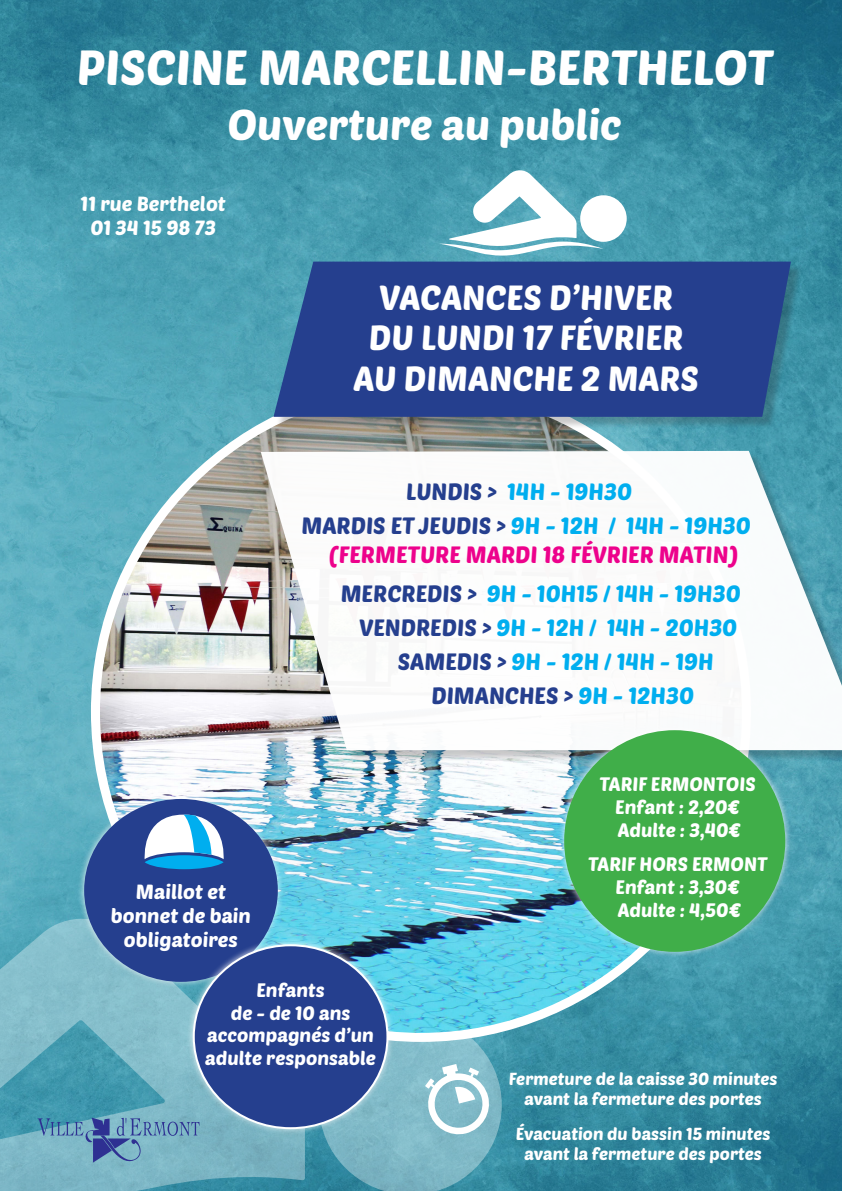
<style>
.page{position:relative;width:842px;height:1191px;background:#fff}
.page>*{position:absolute;margin:0;border:0;box-sizing:border-box;transform-origin:0 0}
.t1{font:48px "Poetsen One";color:#fff}
.t2{font:42px "Poetsen One";color:#fff}
.t3{font:34px/40.8px "Poetsen One";color:#fff;text-align:center}
.t4{font:23px "Poetsen One";color:#00aeef}
.t5{font:23px/29px "Poetsen One";color:#ed028c}
.t6{font:23px "Poetsen One";color:#253f8e}
.t7{font:20px/24px "Poetsen One";color:#fff;text-align:center}
.t8{font:19px/22.8px "Poetsen One";color:#fff;text-align:center}
.t9{font:17px/20.4px "Poetsen One";color:#fff;text-align:center}
.s1{color:#253f8e}
.s2{color:#00aeef}
</style>
<div class="page">
<img style="left:0;top:0;width:842px;height:1191px">
<svg style="left:0;top:917px;width:305px;height:274px;background:#6dafc0"></svg>
<img style="left:95px;top:386px;width:651px;height:651px;border-radius:325px">
<div style="left:276px;top:263px;width:527px;height:166px;background:#231f20;opacity:.25"></div>
<svg style="left:273px;top:261px;width:518px;height:156px;background:#27458f"></svg>
<div style="left:78px;top:792px;width:206px;height:196px;background:#fff;opacity:.75"></div>
<div style="left:84px;top:799px;width:194px;height:182px;background:#253f8e;border-radius:50%"></div>
<svg style="left:319px;top:1015px;width:183px;height:176px;background:#7fbbc9"></svg>
<div style="left:580px;top:195px;width:47px;height:47px;background:#fff;border-radius:50%"></div>
<svg style="left:439px;top:169px;width:164px;height:86px"></svg>
<svg style="left:37px;top:1117px;width:163px;height:46px;background:#6d9fbc"></svg>
<div style="left:263px;top:452px;width:579px;height:311px;background:#231f20;opacity:.25"></div>
<svg style="left:261px;top:451px;width:581px;height:299px"></svg>
<svg style="left:144px;top:814px;width:80px;height:55px"></svg>
<div style="left:558px;top:723px;width:234px;height:235px;background:#fff;opacity:.75"></div>
<div style="left:564px;top:730px;width:221px;height:221px;background:#40ae49;border-radius:50%"></div>
<div style="left:187px;top:938px;width:208px;height:197px;background:#fff;opacity:.75"></div>
<div style="left:194px;top:945px;width:193px;height:183px;background:#253f8e;border-radius:50%"></div>
<p class="t1" style="left:77px;top:37px;width:698px">PISCINE MARCELLIN-BERTHELOT</p>
<p class="t2" style="left:227px;top:98px;width:395px">Ouverture au public</p>
<p class="t7" style="left:81px;top:191px;width:147px">11 rue Berthelot</p>
<p class="t7" style="left:90px;top:215px;width:127px">01 34 15 98 73</p>
<p class="t7" style="left:111px;top:879px;width:142px">Maillot et bonnet de bain obligatoires</p>
<p class="t3" style="left:353px;top:276px;width:347px">VACANCES D’HIVER<br>DU LUNDI 17 FÉVRIER<br>AU DIMANCHE 2 MARS</p>
<p class="t4" style="left:406px;top:477px;width:227px"><span class="s1">LUNDIS &gt;</span> 14H - 19H30</p>
<p class="t5" style="left:329px;top:510px;width:423px;text-indent:-28px"><span class="s1">MARDIS ET JEUDIS &gt;</span> <span class="s2">9H - 12H / 14H - 19H30 </span>(FERMETURE MARDI 18 FÉVRIER MATIN)</p>
<p class="t4" style="left:341px;top:579px;width:402px"><span class="s1">MERCREDIS &gt;</span> 9H - 10H15 / 14H - 19H30</p>
<p class="t4" style="left:359px;top:613px;width:380px"><span class="s1">VENDREDIS &gt;</span> 9H - 12H / 14H - 20H30</p>
<p class="t4" style="left:398px;top:647px;width:317px"><span class="s1">SAMEDIS &gt;</span> 9H - 12H / 14H - 19H</p>
<p class="t6" style="left:431px;top:681px;width:264px">DIMANCHES &gt; <span class="s2">9H - 12H30</span></p>
<p class="t8" style="left:599px;top:772px;width:158px">TARIF ERMONTOIS<br>Enfant : 2,20€<br>Adulte : 3,40€</p>
<p class="t8" style="left:588px;top:852px;width:181px">TARIF HORS ERMONT<br>Enfant : 3,30€<br>Adulte : 4,50€</p>
<p class="t8" style="left:205px;top:977px;width:172px">Enfants<br>de - de 10 ans accompagnés d’un adulte responsable</p>
<p class="t9" style="left:509px;top:1067px;width:270px">Fermeture de la caisse 30 minutes avant la fermeture des portes</p>
<p class="t9" style="left:516px;top:1122px;width:256px">Évacuation du bassin 15 minutes avant la fermeture des portes</p>
</div>
